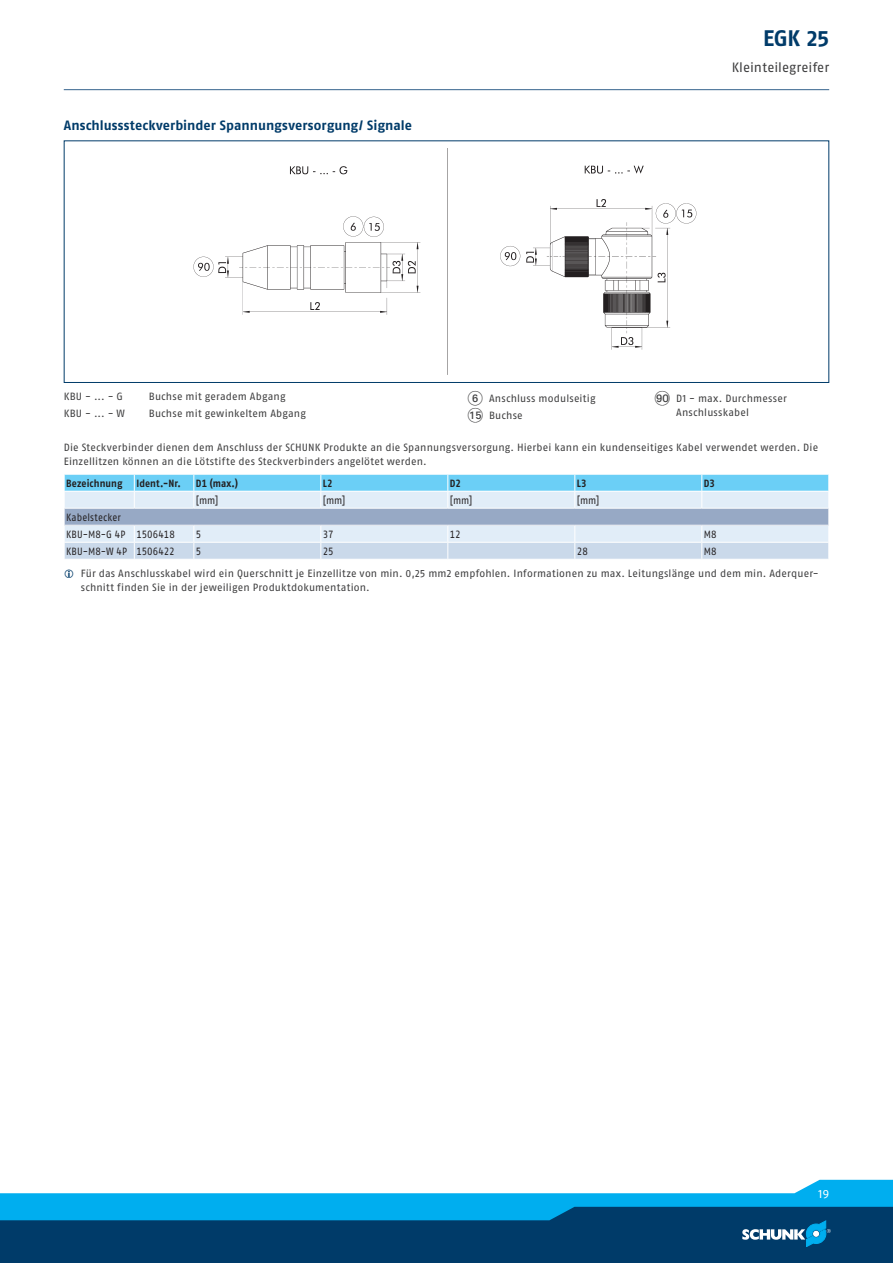
<style>
.page{position:relative;width:893px;height:1263px;background:#fff}
.page>*{position:absolute;margin:0;border:0;box-sizing:border-box;transform-origin:0 0}
.t1{font:700 22.5px "SCHUNK Fago Pro";color:#003b69}
.t2{font:700 13.5px "SCHUNK Fago Pro";letter-spacing:.005em;color:#003b69}
.t3{font:13.5px "SCHUNK Fago Pro";color:#3e3e3f}
.t4{font:12px "SCHUNK Fago Pro";color:#fff}
.t5{font:10.5px/14.2px "SCHUNK Fago Pro";letter-spacing:.015em;color:#3e3e3f}
.t6{font:10.5px/17px "SCHUNK Fago Pro";letter-spacing:.01em;color:#231f20;scale:.9 1}
.t7{font:700 10.5px "SCHUNK Fago Pro";letter-spacing:.01em;color:#231f20;scale:.9 1}
.s1{font-family:"Deco Numbers LH Circle";font-size:15px}
</style>
<div class="page">
<div style="left:0;top:1202px;width:893px;height:61px;background:#003b69"></div>
<svg style="left:0;top:1180px;width:893px;height:67px"></svg>
<hr style="left:64px;top:89px;width:765px;height:1px;background:#35628d">
<div style="left:64px;top:140px;width:765px;height:243px;border:1px solid #003b69"></div>
<img style="left:193px;top:149px;width:504px;height:225px">
<svg style="left:64px;top:474px;width:765px;height:85px;background:#bad7eb"></svg>
<hr style="left:64px;top:525px;width:70px;height:1px;background:#fff">
<hr style="left:134px;top:525px;width:60px;height:1px;background:#fff">
<hr style="left:194px;top:525px;width:127px;height:1px;background:#fff">
<hr style="left:321px;top:525px;width:127px;height:1px;background:#fff">
<hr style="left:448px;top:525px;width:127px;height:1px;background:#fff">
<hr style="left:575px;top:525px;width:127px;height:1px;background:#fff">
<hr style="left:702px;top:525px;width:127px;height:1px;background:#fff">
<p class="t2" style="left:64px;top:117px;width:350px">Anschlusssteckverbinder Spannungsversorgung/ Signale</p>
<h1 class="t1" style="left:763px;top:24px;width:68px">EGK 25</h1>
<p class="t3" style="left:732px;top:60px;width:99px">Kleinteilegreifer</p>
<p class="t5" style="left:468px;top:390px;width:129px;line-height:17px"><span class="s1">6</span> Anschluss modulseitig<br><span class="s1">AO</span> Buchse</p>
<p class="t5" style="left:676px;top:391px;width:112px;text-indent:-21px"><span class="s1">IT</span> D1 - max. Durchmesser<br>Anschlusskabel</p>
<p class="t5" style="left:64px;top:440px;width:756px">Die Steckverbinder dienen dem Anschluss der SCHUNK Produkte an die Spannungsversorgung. Hierbei kann ein kundenseitiges Kabel verwendet werden. Die<br>Einzellitzen können an die Lötstifte des Steckverbinders angelötet werden.</p>
<p class="t7" style="left:66px;top:477px;width:64px">Bezeichnung</p>
<p class="t7" style="left:136px;top:477px;width:51px">Ident.-Nr.</p>
<p class="t7" style="left:196px;top:477px;width:48px">D1 (max.)</p>
<p class="t7" style="left:323px;top:477px;width:12px">L2</p>
<p class="t7" style="left:450px;top:477px;width:14px">D2</p>
<p class="t7" style="left:577px;top:477px;width:12px">L3</p>
<p class="t7" style="left:704px;top:477px;width:14px">D3</p>
<p class="t6" style="left:196px;top:492px;width:27px">[mm]</p>
<p class="t6" style="left:323px;top:492px;width:27px">[mm]</p>
<p class="t6" style="left:450px;top:492px;width:27px">[mm]</p>
<p class="t6" style="left:577px;top:492px;width:27px">[mm]</p>
<p class="t6" style="left:66px;top:509px;width:122px">Kabelstecker<br>KBU-M8-G 4P 1506418</p>
<p class="t5" style="left:64px;top:389px;width:61px">KBU - ... - G</p>
<p class="t5" style="left:149px;top:389px;width:138px">Buchse mit geradem Abgang</p>
<p class="t5" style="left:64px;top:406px;width:63px">KBU - ... - W</p>
<p class="t5" style="left:149px;top:406px;width:159px">Buchse mit gewinkeltem Abgang</p>
<p class="t6" style="left:196px;top:526px;width:8px">5</p>
<p class="t6" style="left:323px;top:526px;width:13px">37</p>
<p class="t6" style="left:450px;top:526px;width:14px">12</p>
<p class="t6" style="left:704px;top:526px;width:16px">M8</p>
<p class="t6" style="left:66px;top:543px;width:122px">KBU-M8-W 4P 1506422</p>
<p class="t6" style="left:196px;top:543px;width:8px">5</p>
<p class="t6" style="left:323px;top:543px;width:13px">25</p>
<p class="t6" style="left:577px;top:543px;width:14px">28</p>
<p class="t6" style="left:704px;top:543px;width:16px">M8</p>
<p class="t5" style="left:81px;top:566px;width:739px">Für das Anschlusskabel wird ein Querschnitt je Einzellitze von min. 0,25 mm2 empfohlen. Informationen zu max. Leitungslänge und dem min. Aderquer&shy;schnitt finden Sie in der jeweiligen Produktdokumentation.</p>
<p class="t4" style="left:818px;top:1186px;width:12px">19</p>
</div>
